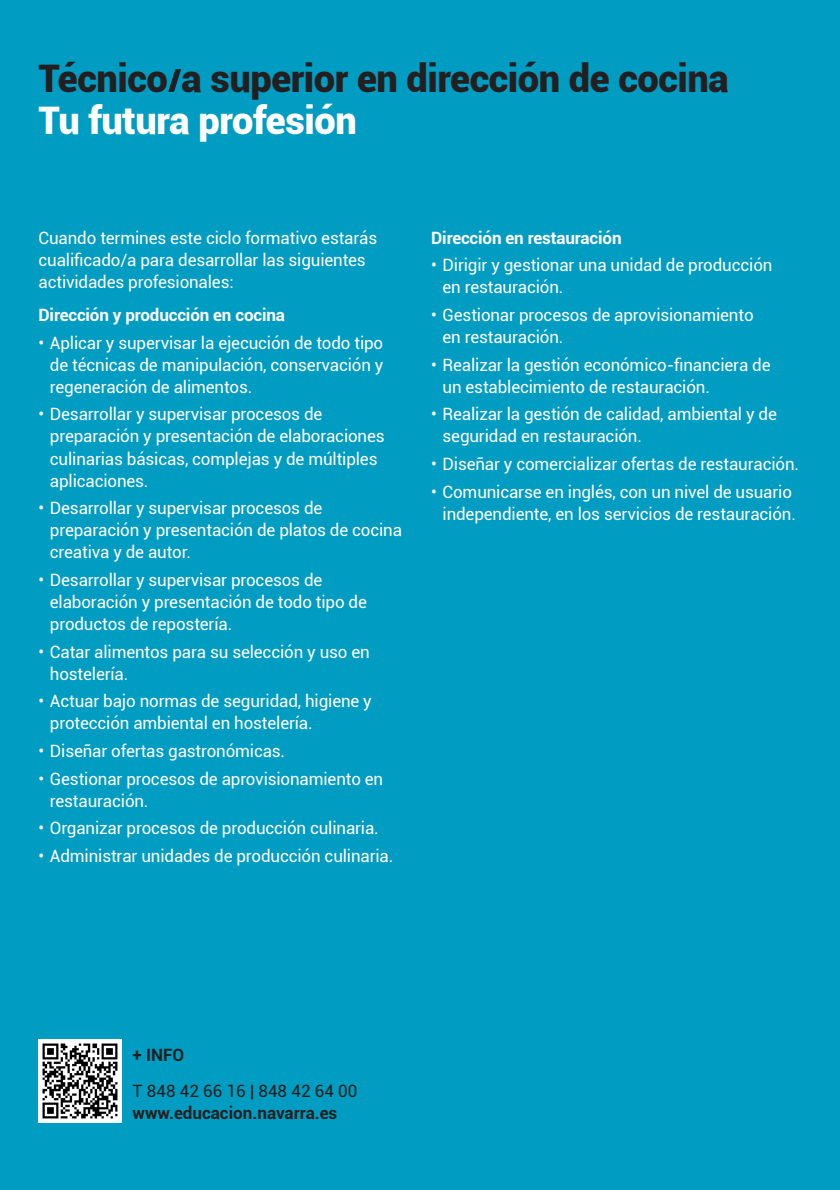
<style>
.page{position:relative;width:840px;height:1190px;background:#fff}
.page>*{position:absolute;margin:0;border:0;box-sizing:border-box;transform-origin:0 0}
.t1{font:900 38px/42px "Roboto";letter-spacing:-.01em;color:#231f20}
.t2{font:17px/22px "Roboto";letter-spacing:-.01em;color:#fff}
.t3{font:700 17px "Roboto";letter-spacing:-.01em;color:#fff}
.t4{font:700 17px "Roboto";color:#231f20}
.t5{font:17px "Roboto";color:#231f20}
.s1{font-size:28px}
.s2{color:#fff}
</style>
<div class="page">
<div style="left:0;top:0;width:840px;height:1189px;background:#009cc1"></div>
<img style="left:39px;top:1039px;width:83px;height:83px">
<h1 class="t1" style="left:39px;top:58px;width:692px">Técnico <span class="s1">/</span>a superior en dirección de cocina<br><span class="s2">Tu futura profesión</span></h1>
<p class="t2" style="left:39px;top:227px;width:340px">Cuando termines este ciclo formativo estarás cualificado/a para desarrollar las siguientes actividades profesionales:</p>
<p class="t3" style="left:39px;top:305px;width:248px">Dirección y producción en cocina</p>
<p class="t2" style="left:50px;top:332px;width:335px;text-align:justify;text-indent:-11px">• Aplicar y supervisar la ejecución de todo tipo de técnicas de manipulación, conservación y regeneración de alimentos.</p>
<p class="t2" style="left:50px;top:403px;width:336px;text-indent:-11px">• Desarrollar y supervisar procesos de preparación y presentación de elaboraciones culinarias básicas, complejas y de múltiples aplicaciones.</p>
<p class="t2" style="left:50px;top:497px;width:354px;text-indent:-11px">• Desarrollar y supervisar procesos de preparación y presentación de platos de cocina creativa y de autor.</p>
<p class="t2" style="left:50px;top:569px;width:319px;text-indent:-11px">• Desarrollar y supervisar procesos de elaboración y presentación de todo tipo de productos de repostería.</p>
<p class="t2" style="left:50px;top:640px;width:321px;text-indent:-11px">• Catar alimentos para su selección y uso en hostelería.</p>
<p class="t2" style="left:50px;top:690px;width:323px;text-indent:-11px">• Actuar bajo normas de seguridad, higiene y protección ambiental en hostelería.</p>
<p class="t2" style="left:39px;top:740px;width:248px">• Diseñar ofertas gastronómicas.</p>
<p class="t2" style="left:50px;top:767px;width:335px;text-indent:-11px">• Gestionar procesos de aprovisionamiento en restauración.</p>
<p class="t2" style="left:39px;top:817px;width:342px">• Organizar procesos de producción culinaria.</p>
<p class="t2" style="left:39px;top:845px;width:356px">• Administrar unidades de producción culinaria.</p>
<p class="t3" style="left:431px;top:228px;width:192px">Dirección en restauración</p>
<p class="t2" style="left:443px;top:254px;width:331px;text-indent:-11px">• Dirigir y gestionar una unidad de producción en restauración.</p>
<p class="t2" style="left:443px;top:304px;width:313px;text-indent:-11px">• Gestionar procesos de aprovisionamiento en restauración.</p>
<p class="t2" style="left:443px;top:354px;width:330px;text-indent:-11px">• Realizar la gestión económico-financiera de un establecimiento de restauración.</p>
<p class="t2" style="left:443px;top:403px;width:336px;text-indent:-11px">• Realizar la gestión de calidad, ambiental y de seguridad en restauración.</p>
<p class="t2" style="left:431px;top:453px;width:369px">• Diseñar y comercializar ofertas de restauración.</p>
<p class="t2" style="left:431px;top:481px;width:366px;text-align:right">• Comunicarse en inglés, con un nivel de usuario independiente, en los servicios de restauración.</p>
<p class="t4" style="left:133px;top:1044px;width:53px">+ INFO</p>
<p class="t5" style="left:133px;top:1081px;width:226px">T 848 42 66 16 | 848 42 64 00</p>
<p class="t4" style="left:133px;top:1103px;width:206px">www.educacion.navarra.es</p>
</div>
